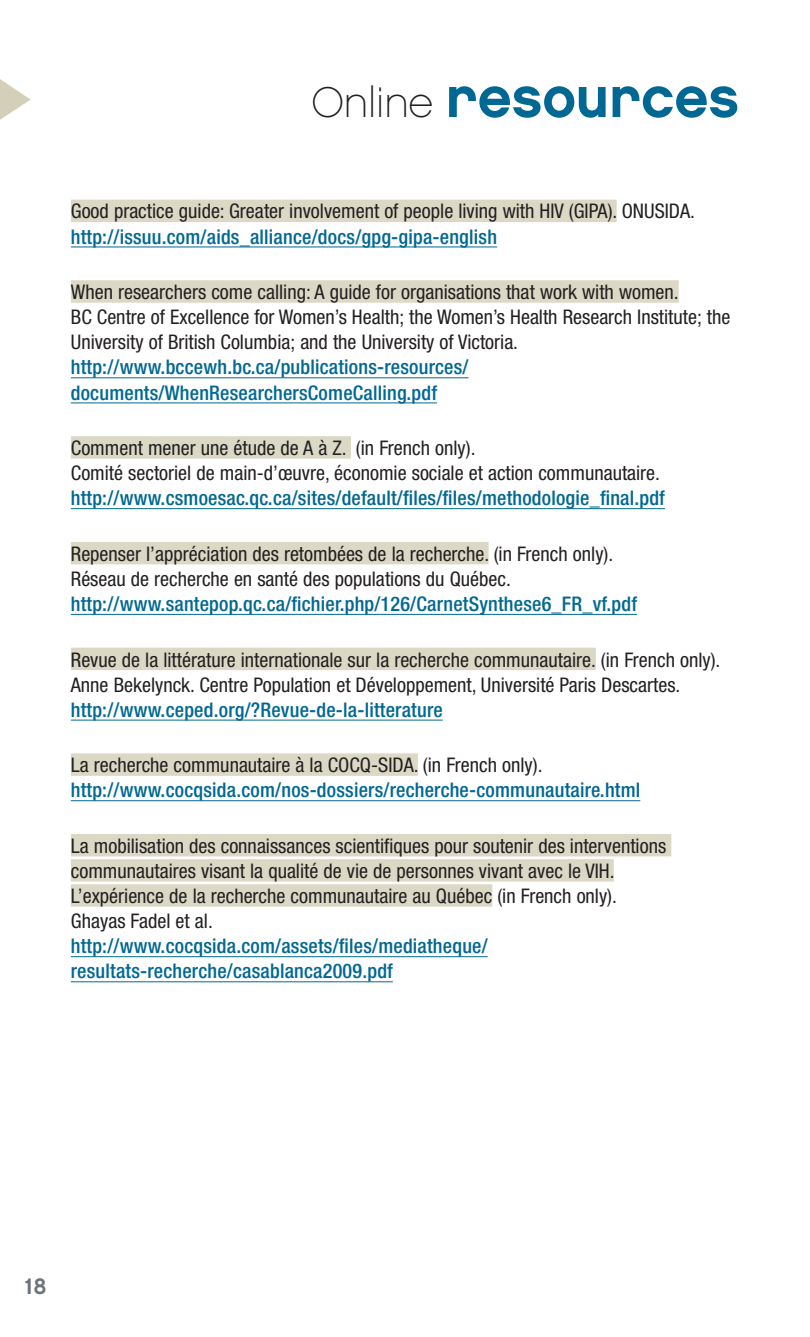
<style>
.page{position:relative;width:810px;height:1337px;background:#fff}
.page>*{position:absolute;margin:0;border:0;box-sizing:border-box;transform-origin:0 0}
.t1{font:58.27px "Chalet New York Nineteen Eighty";color:#006893}
.t2{font:22.5px "Chalet New York Nineteen Eighty";color:#6c747a}
.t3{font:condensed 20.25px/25.2px "Helvetica Neue";color:#231f20}
.t4{font:500 condensed 20.25px/25.2px "Helvetica Neue";letter-spacing:.01em;color:#006893}
.s1{font-family:"Chalet Paris Nineteen Eighty";font-size:42.52px;color:#231f20}
</style>
<div class="page">
<div style="left:71px;top:200px;width:546px;height:22px;background:#dbd8c5"></div>
<hr style="left:71px;top:246px;width:426px;height:1px;background:#006893">
<div style="left:71px;top:280px;width:608px;height:23px;background:#dbd8c5"></div>
<hr style="left:71px;top:377px;width:398px;height:1px;background:#006893">
<hr style="left:71px;top:402px;width:366px;height:1px;background:#006893">
<div style="left:71px;top:436px;width:280px;height:22px;background:#dbd8c5"></div>
<hr style="left:71px;top:508px;width:594px;height:1px;background:#006893">
<div style="left:71px;top:542px;width:418px;height:22px;background:#dbd8c5"></div>
<hr style="left:71px;top:614px;width:566px;height:1px;background:#006893">
<div style="left:71px;top:647px;width:525px;height:23px;background:#dbd8c5"></div>
<hr style="left:71px;top:719px;width:372px;height:1px;background:#006893">
<div style="left:71px;top:753px;width:347px;height:23px;background:#dbd8c5"></div>
<hr style="left:71px;top:800px;width:569px;height:1px;background:#006893">
<div style="left:71px;top:834px;width:600px;height:22px;background:#dbd8c5"></div>
<div style="left:71px;top:859px;width:543px;height:22px;background:#dbd8c5"></div>
<div style="left:71px;top:884px;width:421px;height:22px;background:#dbd8c5"></div>
<hr style="left:71px;top:956px;width:417px;height:1px;background:#006893">
<hr style="left:71px;top:981px;width:322px;height:1px;background:#006893">
<svg style="left:0;top:79px;width:31px;height:41px"></svg>
<h1 class="t1" style="left:312px;top:61px;width:429px"><span class="s1">Online</span> resources</h1>
<p class="t3" style="left:71px;top:199px;width:626px">Good practice guide: Greater involvement of people living with HIV (GIPA). ONUSIDA.</p>
<p class="t4" style="left:71px;top:223px;width:428px">http://issuu.com/aids_alliance/docs/gpg-gipa-english</p>
<p class="t3" style="left:71px;top:279px;width:661px">When researchers come calling: A guide for organisations that work with women.<br>BC Centre of Excellence for Women’s Health; the Women’s Health Research Institute; the<br>University of British Columbia; and the University of Victoria.</p>
<p class="t4" style="left:71px;top:354px;width:399px">http://www.bccewh.bc.ca/publications-resources/ documents/WhenResearchersComeCalling.pdf</p>
<p class="t3" style="left:71px;top:435px;width:591px">Comment mener une étude de A à Z. (in French only).<br>Comité sectoriel de main-d’œuvre, économie sociale et action communautaire.</p>
<p class="t4" style="left:71px;top:485px;width:596px">http://www.csmoesac.qc.ca/sites/default/files/files/methodologie_final.pdf</p>
<p class="t3" style="left:71px;top:541px;width:544px">Repenser l’appréciation des retombées de la recherche. (in French only).<br>Réseau de recherche en santé des populations du Québec.</p>
<p class="t4" style="left:71px;top:591px;width:568px">http://www.santepop.qc.ca/fichier.php/126/CarnetSynthese6_FR_vf.pdf</p>
<p class="t3" style="left:71px;top:646px;width:651px">Revue de la littérature internationale sur la recherche communautaire. (in French only).<br>Anne Bekelynck. Centre Population et Développement, Université Paris Descartes.</p>
<p class="t4" style="left:71px;top:696px;width:373px">http://www.ceped.org/?Revue-de-la-litterature</p>
<p class="t3" style="left:71px;top:752px;width:473px">La recherche communautaire à la COCQ-SIDA. (in French only).</p>
<p class="t4" style="left:71px;top:777px;width:571px">http://www.cocqsida.com/nos-dossiers/recherche-communautaire.html</p>
<p class="t3" style="left:71px;top:833px;width:597px">La mobilisation des connaissances scientifiques pour soutenir des interventions communautaires visant la qualité de vie de personnes vivant avec le VIH.<br>L’expérience de la recherche communautaire au Québec (in French only).<br>Ghayas Fadel et al.</p>
<p class="t4" style="left:71px;top:933px;width:418px">http://www.cocqsida.com/assets/files/mediatheque/ resultats-recherche/casablanca2009.pdf</p>
<p class="t2" style="left:24px;top:1272px;width:23px">18</p>
</div>
